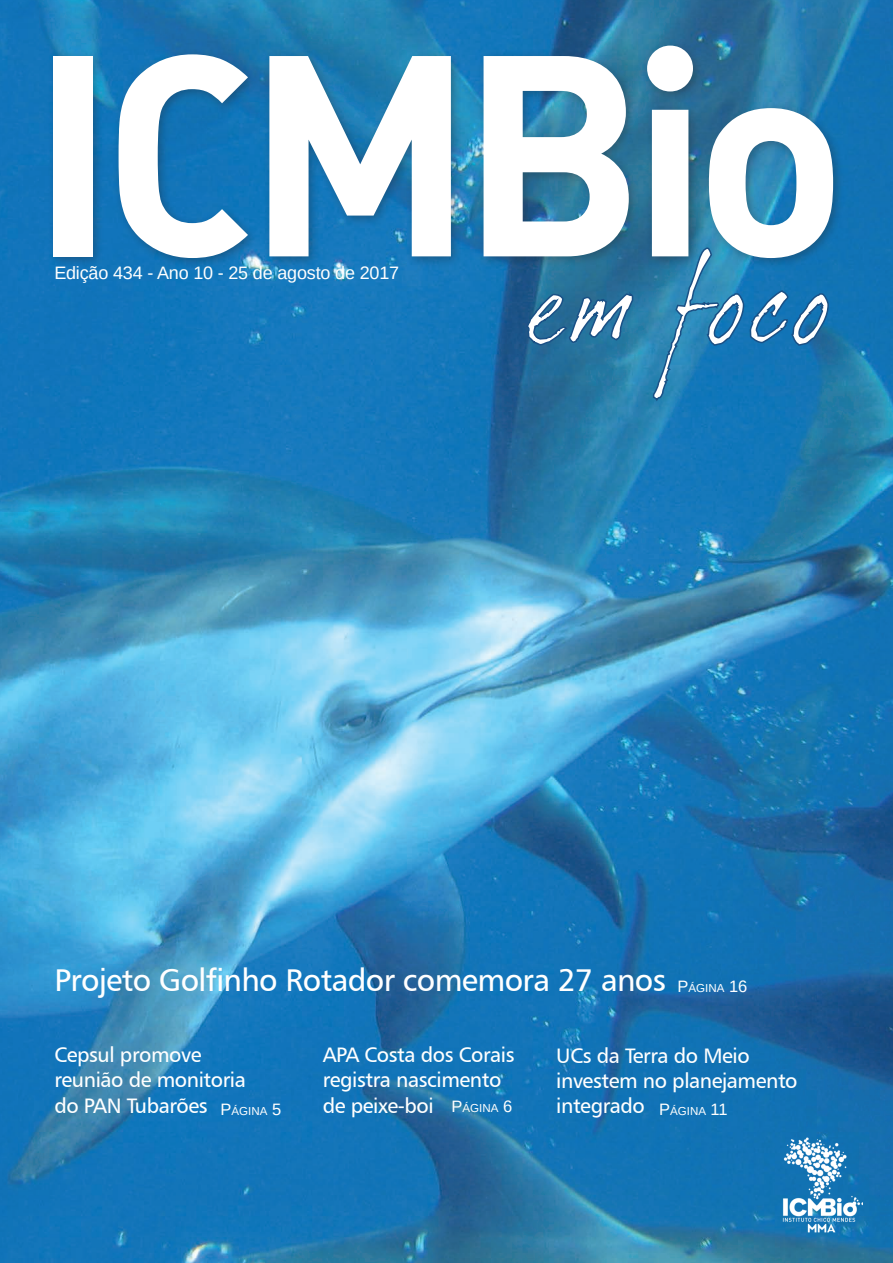
<style>
.page{position:relative;width:893px;height:1263px;background:#fff}
.page>*{position:absolute;margin:0;border:0;box-sizing:border-box;transform-origin:0 0}
.t1{font:700 281.4px "DIN Alternate";letter-spacing:-.05em;color:#fff}
.t2{font:31.5px "Humanist 777 BT Roman B";letter-spacing:-.02em;color:#fff}
.t3{font:21px/25.2px "Humanist 777 BT Roman B";letter-spacing:-.02em;color:#fff}
.t4{font:18px "Liberation Sans";letter-spacing:-.01em;color:#fff}
.t5{font:11.55px "Liberation Sans";color:#fff}
.s1{font-size:16.5px}
</style>
<div class="page">
<img style="left:0;top:0;width:893px;height:1263px">
<div style="left:47px;top:40px;width:798px;height:230px;background:#231f20;opacity:.33"></div>
<svg style="left:524px;top:247px;width:306px;height:156px;background:#317ead"></svg>
<img style="left:775px;top:1135px;width:88px;height:103px">
<h1 class="t1" style="left:30px;top:-29px;width:819px">ICMBio</h1>
<p class="t4" style="left:54px;top:261px;width:346px">Edição 434 - Ano 10 - 25 de agosto de 2017</p>
<h2 class="t2" style="left:54px;top:960px;width:613px">Projeto Golfinho Rotador comemora 27 anos</h2>
<p class="t5" style="left:678px;top:981px;width:71px"><span class="s1">P</span>ÁGINA <span class="s1">16</span></p>
<p class="t3" style="left:54px;top:1042px;width:193px">Cepsul promove reunião de monitoria do PAN Tubarões</p>
<p class="t3" style="left:556px;top:1042px;width:243px">UCs da Terra do Meio investem no planejamento integrado</p>
<p class="t3" style="left:323px;top:1042px;width:193px">APA Costa dos Corais registra nascimento de peixe-boi</p>
<p class="t5" style="left:221px;top:1104px;width:62px"><span class="s1">P</span>ÁGINA <span class="s1">5</span></p>
<p class="t5" style="left:451px;top:1100px;width:62px"><span class="s1">P</span>ÁGINA <span class="s1">6</span></p>
<p class="t5" style="left:659px;top:1104px;width:70px"><span class="s1">P</span>ÁGINA <span class="s1">11</span></p>
</div>
